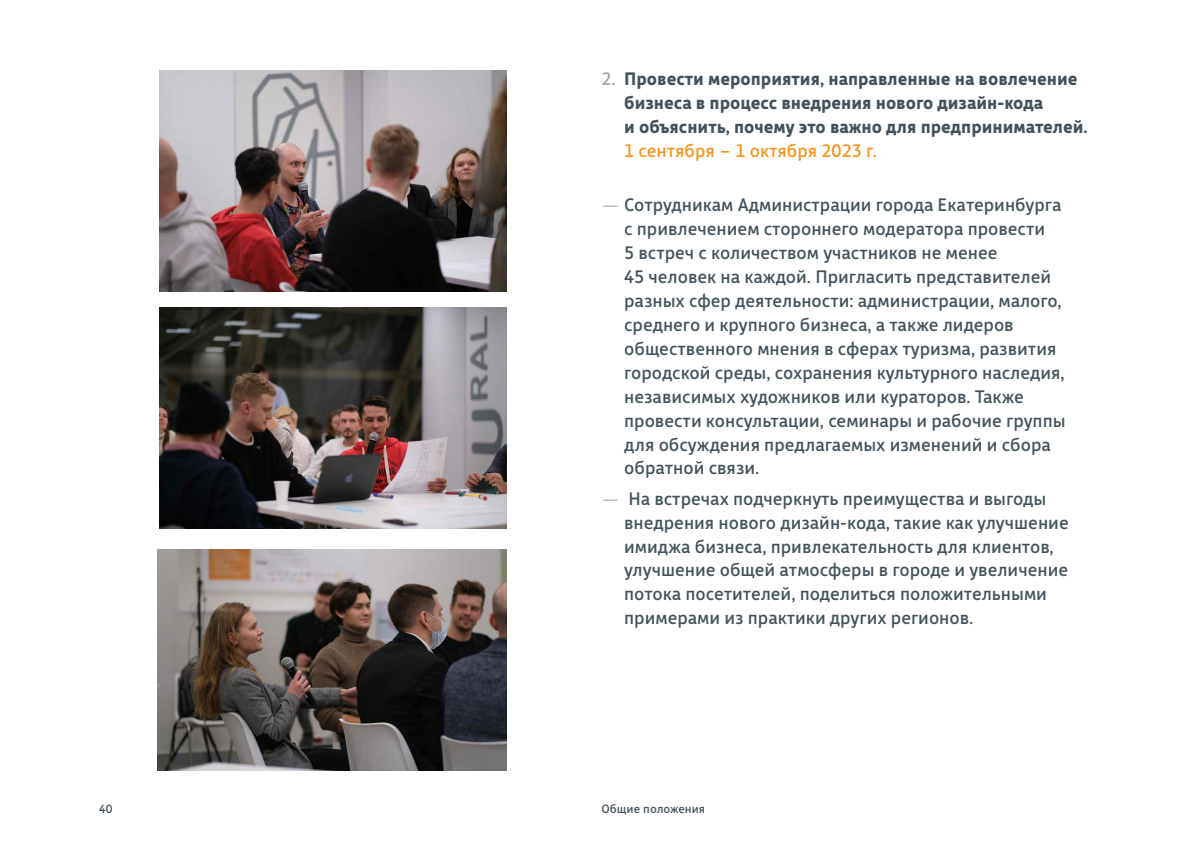
<style>
.page{position:relative;width:1191px;height:842px;background:#fff}
.page>*{position:absolute;margin:0;border:0;box-sizing:border-box;transform-origin:0 0}
.t1{font:18px/24px "Iset Sans";color:#43525a}
.t2{font:600 18px/24px "Iset Sans";color:#43525a}
.t3{font:18px "Iset Sans";color:#f7941e}
.t4{font:12px "Iset Sans";color:#43525a}
.s1{font-weight:400;color:#9eabb3}
.s2{font-family:"PT Root UI";color:#9eabb3}
</style>
<div class="page">
<img style="left:158px;top:550px;width:348px;height:221px">
<img style="left:159px;top:70px;width:347px;height:221px">
<img style="left:159px;top:308px;width:347px;height:221px">
<p class="t2" style="left:624px;top:67px;width:465px;text-indent:-23px"><span class="s1">2.</span> Провести мероприятия, направленные на вовлечение бизнеса в процесс внедрения нового дизайн-кода<br>и объяснить, почему это важно для предпринимателей.</p>
<p class="t3" style="left:624px;top:141px;width:254px">1 сентября – 1 октября 2023 г.</p>
<p class="t1" style="left:624px;top:193px;width:443px;text-indent:-23px"><span class="s2">—</span> Сотрудникам Администрации города Екатеринбурга с привлечением стороннего модератора провести<br>5 встреч с количеством участников не менее<br>45 человек на каждой. Пригласить представителей разных сфер деятельности: администрации, малого, среднего и крупного бизнеса, а также лидеров общественного мнения в сферах туризма, развития городской среды, сохранения культурного наследия, независимых художников или кураторов. Также провести консультации, семинары и рабочие группы для обсуждения предлагаемых изменений и сбора обратной связи.</p>
<p class="t1" style="left:624px;top:487px;width:446px;text-indent:-23px"><span class="s2">—</span> На встречах подчеркнуть преимущества и выгоды внедрения нового дизайн-кода, такие как улучшение имиджа бизнеса, привлекательность для клиентов, улучшение общей атмосферы в городе и увеличение потока посетителей, поделиться положительными примерами из практики других регионов.</p>
<p class="t4" style="left:99px;top:802px;width:15px">40</p>
<p class="t4" style="left:601px;top:802px;width:105px">Общие положения</p>
</div>
